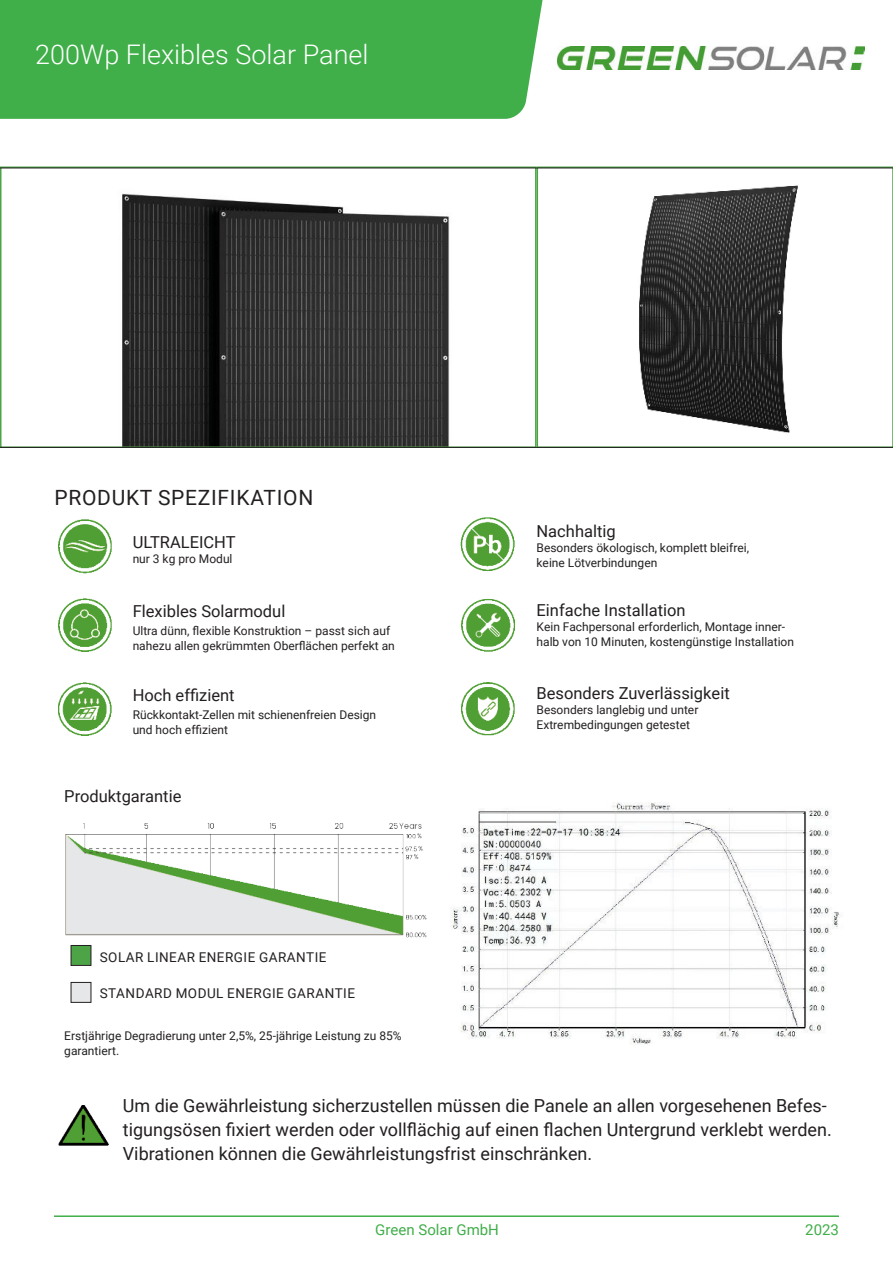
<style>
.page{position:relative;width:893px;height:1263px;background:#fff}
.page>*{position:absolute;margin:0;border:0;box-sizing:border-box;transform-origin:0 0}
.t1{font:300 27px "Roboto";color:#fff}
.t2{font:21px "Roboto";letter-spacing:.035em;color:#231f20}
.t3{font:18px/24px "Roboto";color:#231f20}
.t4{font:16.5px "Roboto";color:#231f20}
.t5{font:15px "Roboto";color:#40ae49}
.t6{font:13.5px "Roboto";letter-spacing:.035em;color:#231f20}
.t7{font:12px/15px "Roboto";color:#231f20}
</style>
<div class="page">
<img style="left:639px;top:185px;width:159px;height:248px">
<div style="left:537px;top:167px;width:356px;height:281px;border:2px solid #4da446"></div>
<img style="left:122px;top:193px;width:328px;height:252px">
<div style="left:0;top:167px;width:537px;height:281px;border:2px solid #4da446"></div>
<div style="left:0;top:0;width:543px;height:119px;background:#40ae49"></div>
<hr style="left:0;top:168px;width:893px;height:1px;background:#231f20">
<hr style="left:0;top:447px;width:893px;height:1px;background:#231f20">
<img style="left:58px;top:1106px;width:51px;height:40px">
<img style="left:58px;top:598px;width:53px;height:54px">
<img style="left:58px;top:519px;width:53px;height:55px">
<img style="left:58px;top:682px;width:53px;height:54px">
<img style="left:461px;top:682px;width:54px;height:54px">
<img style="left:460px;top:517px;width:55px;height:54px">
<img style="left:461px;top:598px;width:54px;height:54px">
<img style="left:65px;top:823px;width:362px;height:143px">
<img style="left:451px;top:802px;width:389px;height:242px">
<div style="left:71px;top:945px;width:20px;height:20px;background:#4da446"></div>
<div style="left:71px;top:945px;width:20px;height:20px;border:1px solid #231f20"></div>
<div style="left:71px;top:982px;width:20px;height:20px;background:#e6e7e8"></div>
<img style="left:557px;top:46px;width:307px;height:24px">
<hr style="left:54px;top:1215px;width:785px;height:2px;background:#40ae49">
<h1 class="t1" style="left:35px;top:44px;width:335px">200Wp Flexibles Solar Panel</h1>
<h2 class="t2" style="left:54px;top:489px;width:260px">PRODUKT SPEZIFIKATION</h2>
<h3 class="t4" style="left:133px;top:536px;width:104px">ULTRALEICHT</h3>
<p class="t7" style="left:133px;top:551px;width:101px">nur 3 kg pro Modul</p>
<h3 class="t4" style="left:133px;top:600px;width:154px">Flexibles Solarmodul</h3>
<p class="t7" style="left:133px;top:623px;width:264px">Ultra dünn, flexible Konstruktion – passt sich auf nahezu allen gekrümmten Oberflächen perfekt an</p>
<h3 class="t4" style="left:133px;top:684px;width:104px">Hoch effizient</h3>
<p class="t7" style="left:133px;top:707px;width:245px">Rückkontakt-Zellen mit schienenfreien Design und hoch effizient</p>
<h3 class="t4" style="left:64px;top:784px;width:119px">Produktgarantie</h3>
<p class="t6" style="left:100px;top:951px;width:228px">SOLAR LINEAR ENERGIE GARANTIE</p>
<p class="t6" style="left:100px;top:983px;width:257px">STANDARD MODUL ENERGIE GARANTIE</p>
<p class="t7" style="left:64px;top:1030px;width:339px;line-height:14.4px">Erstjährige Degradierung unter 2,5%, 25-jährige Leistung zu 85% garantiert.</p>
<h3 class="t4" style="left:537px;top:524px;width:81px">Nachhaltig</h3>
<p class="t7" style="left:537px;top:540px;width:214px">Besonders ökologisch, komplett bleifrei, keine Lötverbindungen</p>
<h3 class="t4" style="left:537px;top:604px;width:151px">Einfache Installation</h3>
<p class="t7" style="left:537px;top:619px;width:259px">Kein Fachpersonal erforderlich, Montage inner&shy;halb von 10 Minuten, kostengünstige Installation</p>
<h3 class="t4" style="left:537px;top:681px;width:195px">Besonders Zuverlässigkeit</h3>
<p class="t7" style="left:537px;top:701px;width:163px">Besonders langlebig und unter<br>Extrembedingungen getestet</p>
<p class="t3" style="left:123px;top:1095px;width:710px">Um die Gewährleistung sicherzustellen müssen die Panele an allen vorgesehenen Befes&shy;tigungsösen fixiert werden oder vollflächig auf einen flachen Untergrund verklebt werden.<br>Vibrationen können die Gewährleistungsfrist einschränken.</p>
<p class="t5" style="left:375px;top:1219px;width:125px">Green Solar GmbH</p>
<p class="t5" style="left:805px;top:1219px;width:35px">2023</p>
</div>
